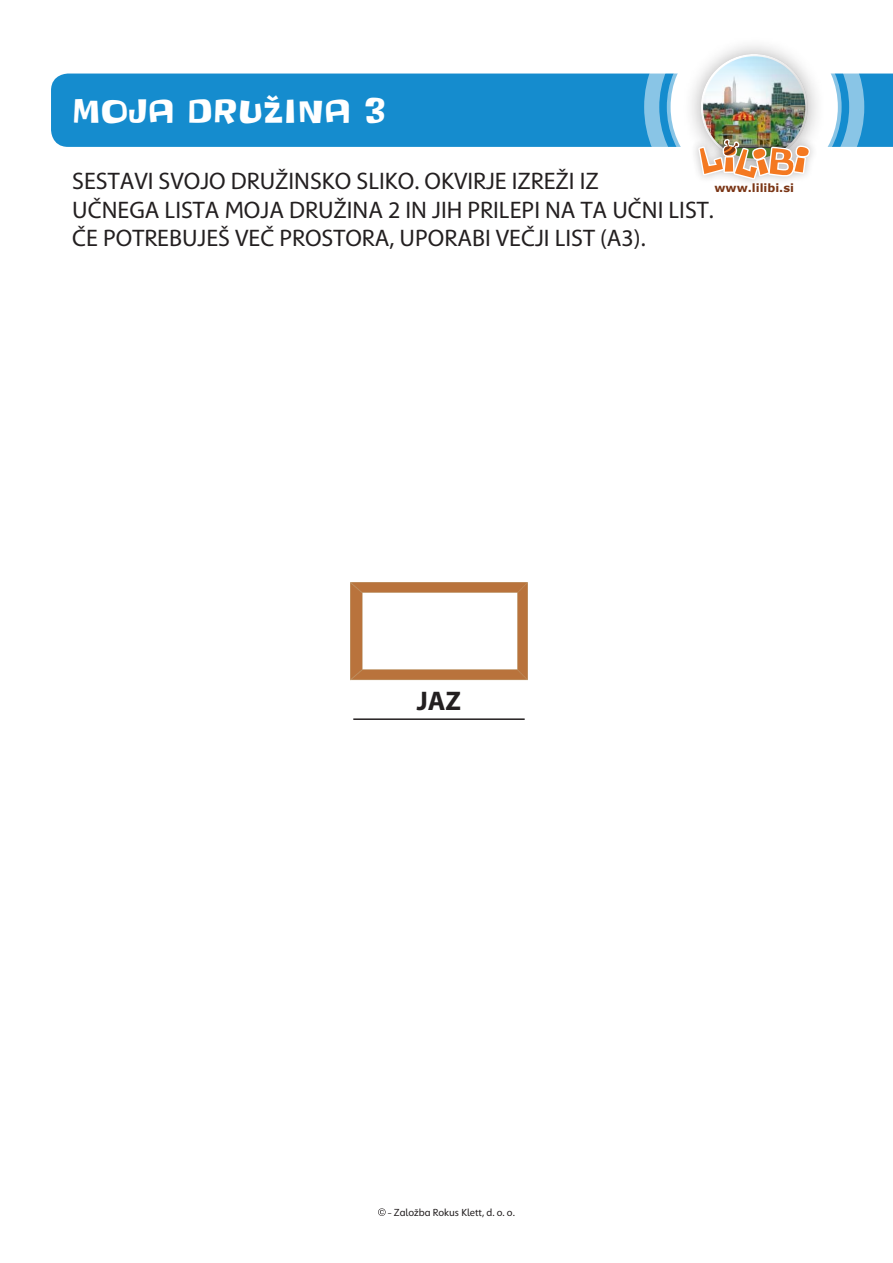
<style>
.page{position:relative;width:893px;height:1263px;background:#fff}
.page>*{position:absolute;margin:0;border:0;box-sizing:border-box;transform-origin:0 0}
.t1{font:28.5px "Rigolotte CCI";color:#fff}
.t2{font:700 27px "Mirko CC";color:#231f20}
.t3{font:24px/28.8px "Mirko CC";color:#231f20}
.t4{font:700 11.4px "Verdana";color:#7a3515}
.t5{font:10.5px "Mirko CC";color:#231f20}
</style>
<div class="page">
<div style="left:51px;top:74px;width:842px;height:73px;background:#158cce"></div>
<svg style="left:644px;top:73px;width:220px;height:74px"></svg>
<div style="left:667px;top:20px;width:175px;height:174px;border:8px solid #fff;border-radius:50%"></div>
<svg style="left:378px;top:1208px;width:8px;height:8px"></svg>
<img style="left:350px;top:582px;width:177px;height:99px">
<hr style="left:353px;top:718px;width:172px;height:2px;background:#231f20">
<div style="left:683px;top:36px;width:143px;height:143px;background:#231f20;opacity:.35"></div>
<div style="left:700px;top:53px;width:108px;height:108px;background:#231f20;opacity:.5"></div>
<div style="left:690px;top:130px;width:129px;height:58px;background:#231f20;opacity:.25"></div>
<img style="left:697px;top:136px;width:112px;height:46px">
<p class="t1" style="left:72px;top:92px;width:316px">MOJA DRUŽINA 3</p>
<p class="t3" style="left:72px;top:167px;width:643px">SESTAVI SVOJO DRUŽINSKO SLIKO. OKVIRJE IZREŽI IZ<br>UČNEGA LISTA MOJA DRUŽINA 2 IN JIH PRILEPI NA TA UČNI LIST.<br>ČE POTREBUJEŠ VEČ PROSTORA, UPORABI VEČJI LIST (A3).</p>
<p class="t4" style="left:714px;top:180px;width:81px">www.lilibi.si</p>
<p class="t2" style="left:417px;top:687px;width:46px">JAZ</p>
<p class="t5" style="left:388px;top:1207px;width:129px">– Založba Rokus Klett, d. o. o.</p>
</div>
